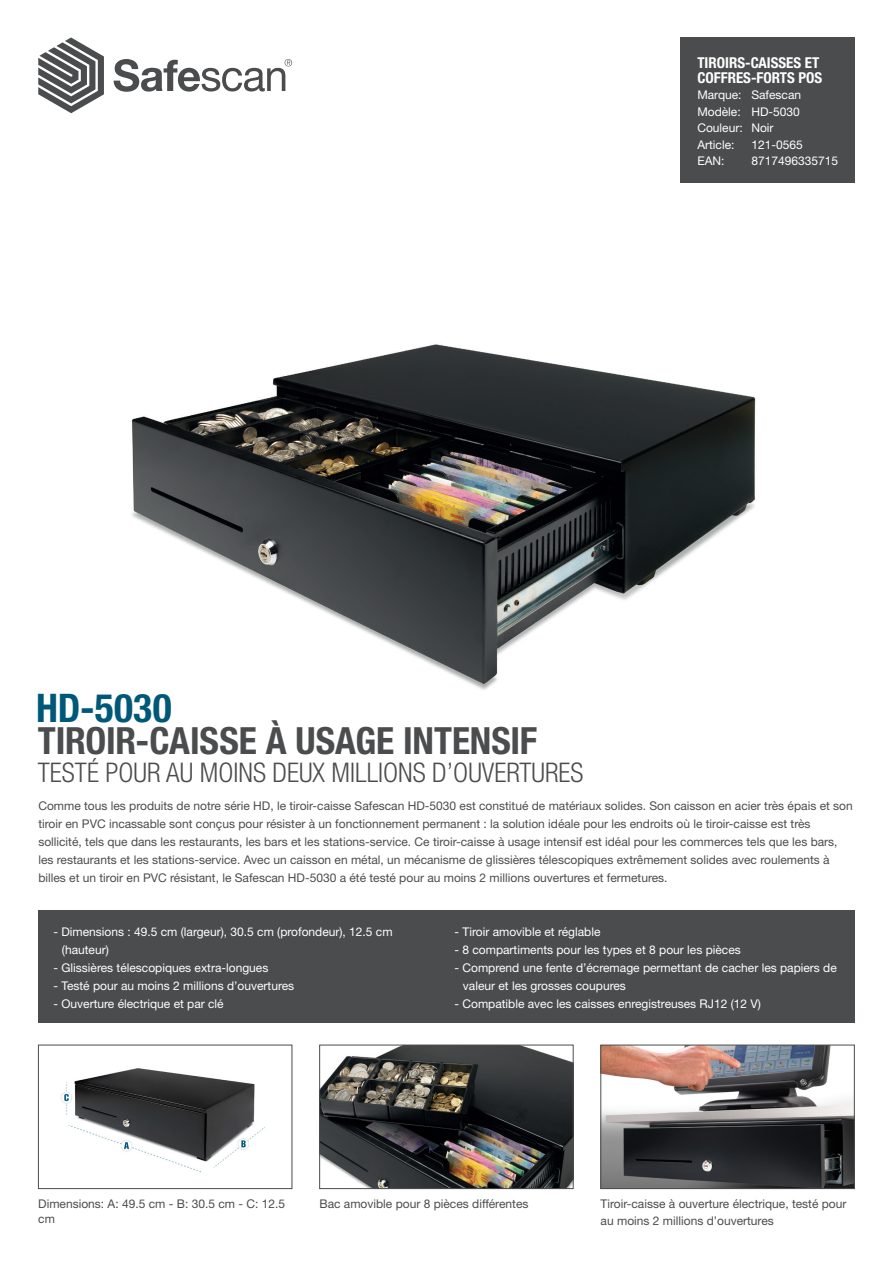
<style>
.page{position:relative;width:893px;height:1263px;background:#fff}
.page>*{position:absolute;margin:0;border:0;box-sizing:border-box;transform-origin:0 0}
.t1{font:700 condensed 39.45px "Helvetica Neue LT Std";letter-spacing:.01em;color:#005879}
.t2{font:700 condensed 37.5px "Helvetica Neue LT Std";letter-spacing:-.005em;color:#4b4c4d}
.t3{font:300 condensed 27px "Helvetica Neue LT Std";color:#4b4c4d}
.t4{font:700 condensed 15px/15px "Helvetica Neue LT Std";color:#fff}
.Platte_tekst{font:12px/18px "Helvetica Neue LT Std";color:#4b4c4d}
.Points{font:12px/18px "Helvetica Neue LT Std";color:#fff}
.Tabel{font:12px "Helvetica Neue LT Std";color:#fff}
</style>
<div class="page">
<div style="left:680px;top:37px;width:175px;height:146px;background:#4b4c4d"></div>
<svg style="left:38px;top:37px;width:66px;height:76px"></svg>
<svg style="left:114px;top:59px;width:178px;height:33px"></svg>
<div style="left:38px;top:910px;width:817px;height:113px;background:#4b4c4d"></div>
<img style="left:131px;top:344px;width:625px;height:346px">
<img style="left:321px;top:1047px;width:250px;height:140px">
<div style="left:319px;top:1045px;width:254px;height:144px;border:1px solid #4b4c4d"></div>
<img style="left:603px;top:1047px;width:249px;height:140px">
<div style="left:601px;top:1045px;width:253px;height:144px;border:1px solid #4b4c4d"></div>
<img style="left:60px;top:1068px;width:205px;height:104px">
<div style="left:38px;top:1045px;width:254px;height:144px;border:1px solid #4b4c4d"></div>
<p class="t4" style="left:697px;top:55px;width:127px">TIROIRS-CAISSES ET<br>COFFRES-FORTS POS</p>
<p class="Tabel" style="left:697px;top:88px;width:105px">Marque: Safescan</p>
<p class="Tabel" style="left:697px;top:104px;width:104px">Modèle: HD-5030</p>
<p class="Tabel" style="left:697px;top:121px;width:78px">Couleur: Noir</p>
<p class="Tabel" style="left:697px;top:137px;width:39px">Article:</p>
<p class="Tabel" style="left:751px;top:137px;width:53px">121-0565</p>
<p class="Tabel" style="left:697px;top:154px;width:29px">EAN:</p>
<p class="Tabel" style="left:751px;top:154px;width:88px">8717496335715</p>
<p class="t1" style="left:36px;top:684px;width:137px">HD-5030</p>
<p class="t3" style="left:38px;top:757px;width:547px">TESTÉ POUR AU MOINS DEUX MILLIONS D’OUVERTURES</p>
<p class="t2" style="left:38px;top:718px;width:501px">TIROIR-CAISSE À USAGE INTENSIF</p>
<p class="Platte_tekst" style="left:38px;top:797px;width:816px">Comme tous les produits de notre série HD, le tiroir-caisse Safescan HD-5030 est constitué de matériaux solides. Son caisson en acier très épais et son tiroir en PVC incassable sont conçus pour résister à un fonctionnement permanent : la solution idéale pour les endroits où le tiroir-caisse est très sollicité, tels que dans les restaurants, les bars et les stations-service. Ce tiroir-caisse à usage intensif est idéal pour les commerces tels que les bars, les restaurants et les stations-service. Avec un caisson en métal, un mécanisme de glissières télescopiques extrêmement solides avec roulements à billes et un tiroir en PVC résistant, le Safescan HD-5030 a été testé pour au moins 2 millions ouvertures et fermetures.</p>
<p class="Points" style="left:62px;top:923px;width:332px;text-indent:-9px">- Dimensions : 49.5 cm (largeur), 30.5 cm (profondeur), 12.5 cm (hauteur)</p>
<p class="Points" style="left:53px;top:959px;width:216px">- Glissières télescopiques extra-longues</p>
<p class="Points" style="left:53px;top:977px;width:242px">- Testé pour au moins 2 millions d’ouvertures</p>
<p class="Points" style="left:53px;top:995px;width:172px">- Ouverture électrique et par clé</p>
<p class="Points" style="left:454px;top:923px;width:148px">- Tiroir amovible et réglable</p>
<p class="Points" style="left:454px;top:941px;width:288px">- 8 compartiments pour les types et 8 pour les pièces</p>
<p class="Points" style="left:463px;top:959px;width:375px;text-indent:-9px">- Comprend une fente d’écremage permettant de cacher les papiers de valeur et les grosses coupures</p>
<p class="Points" style="left:454px;top:995px;width:308px">- Compatible avec les caisses enregistreuses RJ12 (12 V)</p>
<p class="Platte_tekst" style="left:38px;top:1196px;width:248px;line-height:15px">Dimensions: A: 49.5 cm - B: 30.5 cm - C: 12.5 cm</p>
<p class="Platte_tekst" style="left:319px;top:1195px;width:210px">Bac amovible pour 8 pièces différentes</p>
<p class="Platte_tekst" style="left:601px;top:1196px;width:247px;line-height:16.5px">Tiroir-caisse à ouverture électrique, testé pour au moins 2 millions d’ouvertures</p>
</div>
